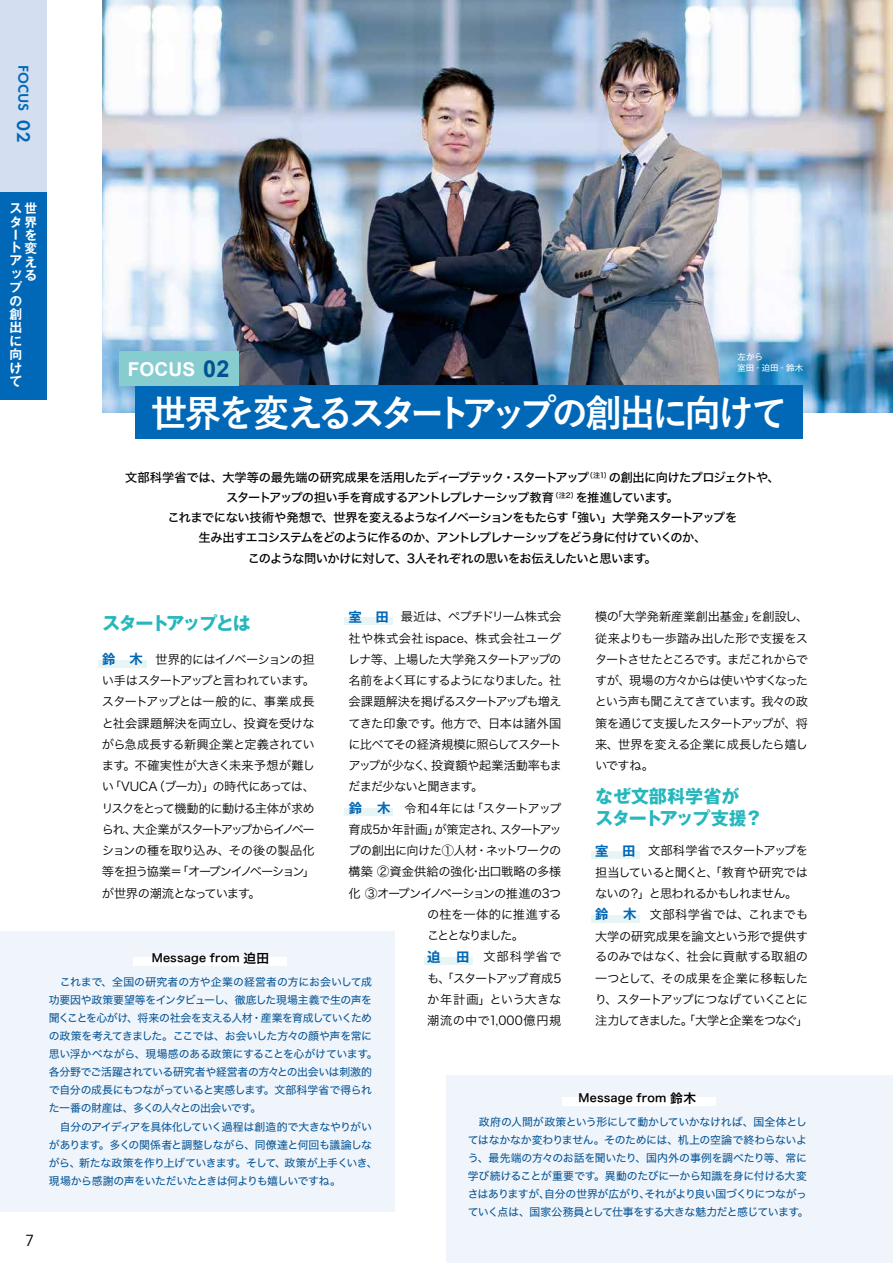
<style>
.page{position:relative;width:893px;height:1263px;background:#fff}
.page>*{position:absolute;margin:0;border:0;box-sizing:border-box;transform-origin:0 0}
.t1{font:700 37.8px "Yu Go";letter-spacing:-.115em;color:#fff}
.t2{font:700 19.2px "Arial";letter-spacing:.005em;color:#fff}
.t3{font:700 18px/22.4px "Gothic MB101 Pro";letter-spacing:-.02em;color:#26b7bc}
.t4{font:700 18px "Gothic MB101 Pro";letter-spacing:-.075em;color:#26b7bc}
.t5{font:15.9px "Avenir";color:#000}
.t6{font:600 14.85px "Futura PT";color:#0068b7}
.t7{font:700 12.75px/13.4px "Gothic MB101 Pro De";color:#fff;text-align:right}
.t8{font:12.15px/21.3px "Hira Kaku Pro W3";letter-spacing:-.05em;color:#000;text-align:justify}
.t9{font:12.15px/20.2px "Hiragino Sans W5";letter-spacing:-.065em;color:#000;text-align:center}
.t10{font:12.15px "Hira Kaku Pro W3";letter-spacing:-.085em;color:#000}
.t11{font:12.15px "Hira Kaku Pro W3";letter-spacing:-.1em;color:#000}
.t12{font:12.15px "Hira Kaku Pro W3";letter-spacing:-.01em;color:#000}
.t13{font:12.15px "Hira Kaku Pro W3";letter-spacing:-.07em;color:#000}
.t14{font:12.15px "Hira Kaku Pro W3";letter-spacing:.01em;color:#000}
.t15{font:12.15px "Hira Kaku Pro W3";letter-spacing:-.075em;color:#000}
.t16{font:12.15px "Hira Kaku Pro W3";letter-spacing:-.105em;color:#000}
.t17{font:12.15px "Hira Kaku Pro W3";letter-spacing:.025em;color:#000}
.t18{font:12.15px "Hira Kaku Pro W3";color:#000}
.t19{font:12.15px "Hira Kaku Pro W3";letter-spacing:.005em;color:#000}
.t20{font:12.15px "Hira Kaku Pro W3";letter-spacing:-.16em;color:#000}
.t21{font:700 11.55px "Gothic MB101 Pro De";color:#fff;scale:1.11 1}
.t22{font:11.1px "Hiragino Sans W6";letter-spacing:.015em;color:#000}
.t23{font:10.95px/18.1px "Hiragino Sans W4";letter-spacing:-.035em;color:#005293}
.t24{font:8.55px/11.7px "Gothic MB101 Pro";letter-spacing:.01em;color:#fff}
.s1{font-size:19.2px}
.s2{font-size:23.4px;color:#005293}
.s3{font-family:"Gothic MB101 Pr 6 De";font-weight:700;font-size:13.5px;color:#0068b7}
.s4{font-size:12.75px}
</style>
<div class="page">
<div style="left:446px;top:1075px;width:447px;height:188px;background:#f0f4fb"></div>
<div style="left:0;top:931px;width:395px;height:280px;background:#f0f4fb"></div>
<img style="left:102px;top:0;width:791px;height:412px">
<div style="left:0;top:191px;width:47px;height:209px;background:#0068b7"></div>
<div style="left:0;top:0;width:47px;height:191px;background:#d3def1"></div>
<div style="left:134px;top:957px;width:153px;height:8px;background:#fff"></div>
<div style="left:562px;top:1097px;width:153px;height:9px;background:#fff"></div>
<div style="left:98px;top:660px;width:49px;height:8px;background:#e8f5f5"></div>
<div style="left:344px;top:617px;width:49px;height:8px;background:#e8f5f5"></div>
<div style="left:344px;top:808px;width:49px;height:8px;background:#e8f5f5"></div>
<div style="left:591px;top:851px;width:48px;height:8px;background:#e8f5f5"></div>
<div style="left:591px;top:915px;width:48px;height:8px;background:#e8f5f5"></div>
<div style="left:424px;top:957px;width:49px;height:8px;background:#e8f5f5"></div>
<div style="left:135px;top:386px;width:668px;height:53px;background:#0068b7"></div>
<div style="left:119px;top:352px;width:119px;height:34px;background:#87cdd0"></div>
<p class="t6" style="left:33px;top:65px;width:79px;rotate:90deg">FOCUS <span class="s1">02</span></p>
<p class="t7" style="left:10px;top:200px;width:29px">ス世タ界を<br>変え<br>る</p>
<p class="t21" style="left:10px;top:225px;width:8px">ー</p>
<p class="t7" style="left:10px;top:239px;width:14px;text-align:justify">トアップの創出に向けて</p>
<h2 class="t2" style="left:128px;top:357px;width:103px">FOCUS <span class="s2">02</span></h2>
<p class="t24" style="left:737px;top:349px;width:68px">左から<br>室田・迫田・鈴木</p>
<h1 class="t1" style="left:151px;top:392px;width:638px">世界を変えるスタートアップの創出に向けて</h1>
<p class="t9" style="left:125px;top:466px;width:656px">文部科学省では、大学等の最先端の研究成果を活用したディープテック・スタートアップ<sup>（注1）</sup>の創出に向けたプロジェクトや、スタートアップの担い手を育成するアントレプレナーシップ教育<sup>（注2）</sup>を推進しています。<br>これまでにない技術や発想で、世界を変えるようなイノベーションをもたらす「強い」大学発スタートアップを<br>生み出すエコシステムをどのように作るのか、アントレプレナーシップをどう身に付けていくのか、<br>このような問いかけに対して、3人それぞれの思いをお伝えしたいと思います。</p>
<h3 class="t5" style="left:25px;top:1231px;width:10px">7</h3>
<p class="t8" style="left:349px;top:605px;width:214px"><span class="s3">室　田</span>　最近は、ペプチドリーム株式会</p>
<p class="t14" style="left:349px;top:627px;width:214px">社や株式会社ispace、株式会社ユーグ</p>
<p class="t11" style="left:348px;top:648px;width:215px">レナ等、上場した大学発スタートアップの</p>
<p class="t11" style="left:349px;top:670px;width:214px">名前をよく耳にするようになりました。社</p>
<p class="t15" style="left:349px;top:691px;width:214px">会課題解決を掲げるスタートアップも増え</p>
<p class="t12" style="left:348px;top:712px;width:214px">てきた印象です。他方で、日本は諸外国</p>
<p class="t13" style="left:348px;top:733px;width:215px">に比べてその経済規模に照らしてスタート</p>
<p class="t8" style="left:348px;top:754px;width:215px">アップが少なく、投資額や起業活動率もま</p>
<p class="t13" style="left:349px;top:776px;width:136px">だまだ少ないと聞きます。</p>
<p class="t8" style="left:349px;top:796px;width:214px"><span class="s3">鈴　木</span>　令和4年には「スタートアップ</p>
<p class="t10" style="left:349px;top:818px;width:215px">育成5か年計画」が策定され、スタートアッ</p>
<p class="t8" style="left:348px;top:839px;width:215px">プの創出に向けた①人材・ネットワークの</p>
<p class="t12" style="left:349px;top:861px;width:214px">構築 ②資金供給の強化・出口戦略の多様</p>
<p class="t10" style="left:349px;top:882px;width:214px">化 ③オープンイノベーションの推進の3つ</p>
<p class="t18" style="left:427px;top:903px;width:136px">の柱を一体的に推進する</p>
<p class="t20" style="left:427px;top:925px;width:99px">こととなりました。</p>
<p class="t8" style="left:427px;top:945px;width:136px"><span class="s3">迫　田</span>　文部科学省で</p>
<p class="t16" style="left:427px;top:967px;width:136px">も、「スタートアップ育成5</p>
<p class="t19" style="left:427px;top:988px;width:136px">か年計画」という大きな</p>
<p class="t17" style="left:427px;top:1010px;width:136px">潮流の中で1,000億円規</p>
<p class="t8" style="left:595px;top:605px;width:215px">模の「大学発新産業創出基金」を創設し、従来よりも一歩踏み出した形で支援をスタートさせたところです。まだこれからですが、現場の方々からは使いやすくなったという声も聞こえてきています。我々の政策を通じて支援したスタートアップが、将来、世界を変える企業に成長したら嬉しいですね。</p>
<h3 class="t4" style="left:102px;top:609px;width:150px">スタートアップとは</h3>
<p class="t8" style="left:102px;top:648px;width:215px"><span class="s3">鈴　木</span>　世界的にはイノベーションの担い手はスタートアップと言われています。スタートアップとは一般的に、事業成長と社会課題解決を両立し、投資を受けながら急成長する新興企業と定義されています。不確実性が大きく未来予想が難しい「VUCA（ブーカ）」の時代にあっては、リスクをとって機動的に動ける主体が求められ、大企業がスタートアップからイノベーションの種を取り込み、その後の製品化等を担う協業＝「オープンイノベーション」が世界の潮流となっています。</p>
<h3 class="t3" style="left:595px;top:783px;width:169px">なぜ文部科学省が<br>スタートアップ支援？</h3>
<p class="t8" style="left:595px;top:839px;width:214px;line-height:21.9px"><span class="s3">室　田</span>　文部科学省でスタートアップを担当していると聞くと、「教育や研究では</p>
<p class="t8" style="left:595px;top:881px;width:215px;text-align:left">ないの？」と思われるかもしれません。<span class="s3">鈴　木</span>　文部科学省では、これまでも大学の研究成果を論文という形で提供す</p>
<p class="t8" style="left:595px;top:945px;width:215px">るのみではなく、社会に貢献する取組の一つとして、その成果を企業に移転したり、スタートアップにつなげていくことに注力してきました。「大学と企業をつなぐ」</p>
<p class="t22" style="left:152px;top:948px;width:119px">Message from <span class="s4">迫田</span></p>
<p class="t23" style="left:49px;top:972px;width:330px">　これまで、全国の研究者の方や企業の経営者の方にお会いして成功要因や政策要望等をインタビューし、徹底した現場主義で生の声を聞くことを心がけ、将来の社会を支える人材・産業を育成していくための政策を考えてきました。ここでは、お会いした方々の顔や声を常に思い浮かべながら、現場感のある政策にすることを心がけています。各分野でご活躍されている研究者や経営者の方々との出会いは刺激的で自分の成長にもつながっていると実感します。文部科学省で得られた一番の財産は、多くの人々との出会いです。<br>　自分のアイディアを具体化していく過程は創造的で大きなやりがいがあります。多くの関係者と調整しながら、同僚達と何回も議論しながら、新たな政策を作り上げていきます。そして、政策が上手くいき、現場から感謝の声をいただいたときは何よりも嬉しいですね。</p>
<p class="t22" style="left:578px;top:1088px;width:119px">Message from <span class="s4">鈴木</span></p>
<p class="t23" style="left:468px;top:1112px;width:343px">　政府の人間が政策という形にして動かしていかなければ、国全体としてはなかなか変わりません。そのためには、机上の空論で終わらないよう、最先端の方々のお話を聞いたり、国内外の事例を調べたり等、常に学び続けることが重要です。異動のたびに一から知識を身に付ける大変さはありますが、自分の世界が広がり、それがより良い国づくりにつながっていく点は、国家公務員として仕事をする大きな魅力だと感じています。</p>
</div>
